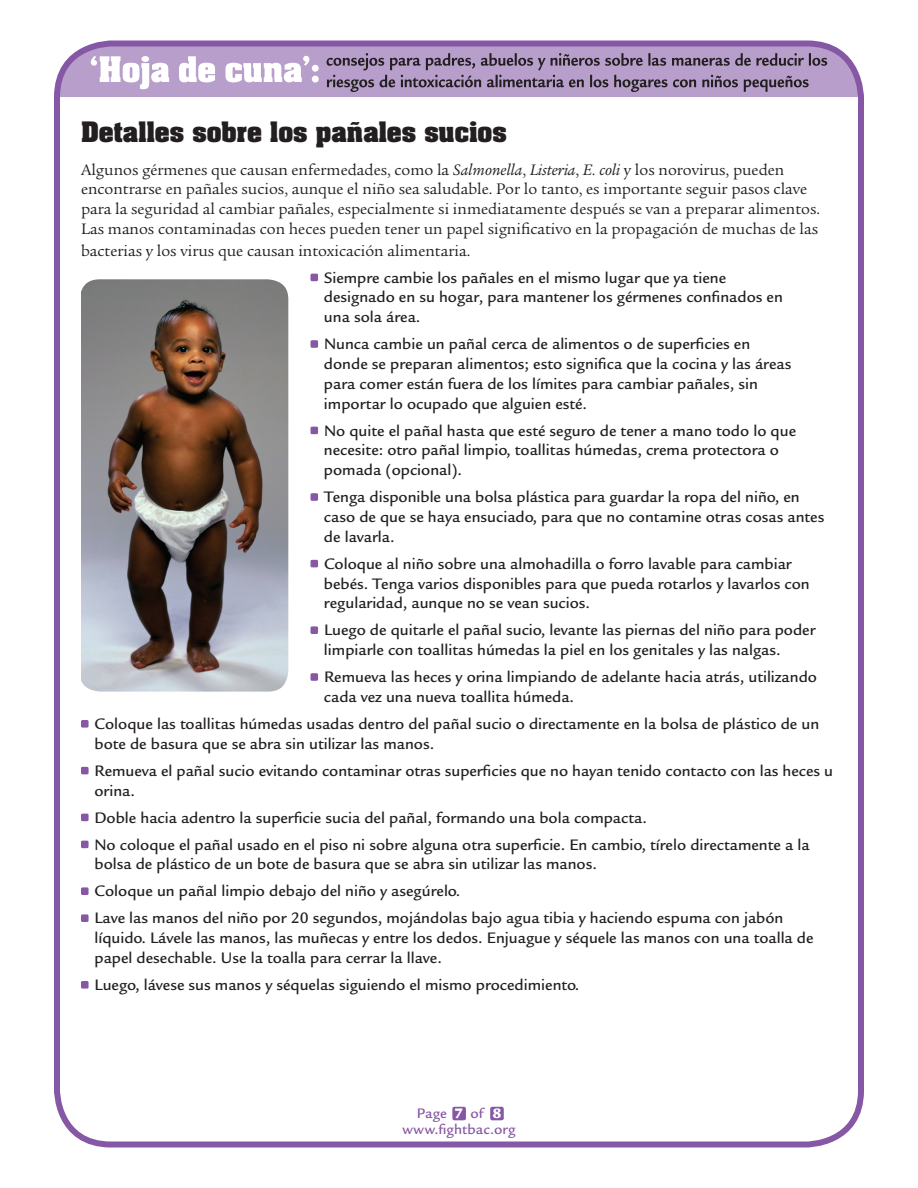
<style>
.page{position:relative;width:918px;height:1188px;background:#fff}
.page>*{position:absolute;margin:0;border:0;box-sizing:border-box;transform-origin:0 0}
.t1{font:700 24px "Aachen";color:#231f20}
.t2{font:500 16.5px/19.8px "Legacy Sans";color:#231f20}
.t3{font:16.5px/19.8px "Legacy Serif";color:#231f20}
.t4{font:500 15px "Legacy Sans";letter-spacing:.005em;color:#8657a4}
.s1{font-style:italic}
.s2{font-weight:900;color:#fff}
</style>
<div class="page">
<img style="left:81px;top:280px;width:206px;height:411px">
<div style="left:56px;top:255px;width:256px;height:461px;border:24px solid #fff;border-radius:32px"></div>
<div style="left:54px;top:40px;width:810px;height:1108px;border:6px solid #8657a4;border-radius:54px"></div>
<div style="left:310px;top:274px;width:8px;height:7px;background:#8657a4;border-radius:2px"></div>
<div style="left:310px;top:340px;width:8px;height:8px;background:#8657a4;border-radius:2px"></div>
<div style="left:310px;top:427px;width:8px;height:7px;background:#8657a4;border-radius:2px"></div>
<div style="left:310px;top:493px;width:8px;height:8px;background:#8657a4;border-radius:2px"></div>
<div style="left:310px;top:560px;width:8px;height:7px;background:#8657a4;border-radius:2px"></div>
<div style="left:310px;top:626px;width:8px;height:8px;background:#8657a4;border-radius:2px"></div>
<div style="left:310px;top:673px;width:8px;height:8px;background:#8657a4;border-radius:2px"></div>
<div style="left:81px;top:720px;width:8px;height:8px;background:#8657a4;border-radius:2px"></div>
<div style="left:81px;top:767px;width:8px;height:7px;background:#8657a4;border-radius:2px"></div>
<div style="left:81px;top:814px;width:8px;height:7px;background:#8657a4;border-radius:2px"></div>
<div style="left:81px;top:841px;width:8px;height:7px;background:#8657a4;border-radius:2px"></div>
<div style="left:81px;top:887px;width:8px;height:8px;background:#8657a4;border-radius:2px"></div>
<div style="left:81px;top:914px;width:8px;height:8px;background:#8657a4;border-radius:2px"></div>
<div style="left:81px;top:981px;width:8px;height:8px;background:#8657a4;border-radius:2px"></div>
<div style="left:452px;top:1107px;width:14px;height:13px;background:#8657a4;border-radius:2px"></div>
<div style="left:490px;top:1107px;width:14px;height:13px;background:#8657a4;border-radius:2px"></div>
<svg style="left:57px;top:44px;width:804px;height:53px;background:#ac96bd"></svg>
<p class="t1" style="left:81px;top:114px;width:427px">Detalles sobre los pañales sucios</p>
<p class="t3" style="left:81px;top:160px;width:741px">Algunos gérmenes que causan enfermedades, como la <span class="s1">Salmonella</span>, <span class="s1">Listeria</span>, <span class="s1">E. coli</span> y los norovirus, pueden encontrarse en pañales sucios, aunque el niño sea saludable. Por lo tanto, es importante seguir pasos clave para la seguridad al cambiar pañales, especialmente si inmediatamente después se van a preparar alimentos.<br>Las manos contaminadas con heces pueden tener un papel significativo en la propagación de muchas de las</p>
<p class="t3" style="left:81px;top:241px;width:391px">bacterias y los virus que causan intoxicación alimentaria.</p>
<p class="t2" style="left:324px;top:268px;width:460px">Siempre cambie los pañales en el mismo lugar que ya tiene designado en su hogar, para mantener los gérmenes confinados en</p>
<p class="t2" style="left:324px;top:307px;width:98px">una sola área.</p>
<p class="t2" style="left:324px;top:334px;width:469px">Nunca cambie un pañal cerca de alimentos o de superficies en donde se preparan alimentos; esto significa que la cocina y las áreas para comer están fuera de los límites para cambiar pañales, sin</p>
<p class="t2" style="left:324px;top:394px;width:265px">importar lo ocupado que alguien esté.</p>
<p class="t2" style="left:324px;top:421px;width:474px">No quite el pañal hasta que esté seguro de tener a mano todo lo que necesite: otro pañal limpio, toallitas húmedas, crema protectora o</p>
<p class="t2" style="left:324px;top:460px;width:140px">pomada (opcional).</p>
<p class="t2" style="left:324px;top:487px;width:502px">Tenga disponible una bolsa plástica para guardar la ropa del niño, en caso de que se haya ensuciado, para que no contamine otras cosas antes de lavarla.</p>
<p class="t2" style="left:324px;top:554px;width:469px">Coloque al niño sobre una almohadilla o forro lavable para cambiar</p>
<p class="t2" style="left:324px;top:574px;width:487px">bebés. Tenga varios disponibles para que pueda rotarlos y lavarlos con regularidad, aunque no se vean sucios.</p>
<p class="t2" style="left:324px;top:621px;width:493px">Luego de quitarle el pañal sucio, levante las piernas del niño para poder limpiarle con toallitas húmedas la piel en los genitales y las nalgas.</p>
<p class="t2" style="left:324px;top:667px;width:495px">Remueva las heces y orina limpiando de adelante hacia atrás, utilizando cada vez una nueva toallita húmeda.</p>
<p class="t2" style="left:94px;top:714px;width:726px">Coloque las toallitas húmedas usadas dentro del pañal sucio o directamente en la bolsa de plástico de un bote de basura que se abra sin utilizar las manos.</p>
<p class="t2" style="left:94px;top:761px;width:740px">Remueva el pañal sucio evitando contaminar otras superficies que no hayan tenido contacto con las heces u orina.</p>
<p class="t2" style="left:94px;top:808px;width:554px">Doble hacia adentro la superficie sucia del pañal, formando una bola compacta.</p>
<p class="t2" style="left:94px;top:835px;width:717px">No coloque el pañal usado en el piso ni sobre alguna otra superficie. En cambio, tírelo directamente a la bolsa de plástico de un bote de basura que se abra sin utilizar las manos.</p>
<p class="t2" style="left:94px;top:882px;width:367px">Coloque un pañal limpio debajo del niño y asegúrelo.</p>
<p class="t2" style="left:94px;top:909px;width:721px">Lave las manos del niño por 20 segundos, mojándolas bajo agua tibia y haciendo espuma con jabón líquido. Lávele las manos, las muñecas y entre los dedos. Enjuague y séquele las manos con una toalla de papel desechable. Use la toalla para cerrar la llave.</p>
<p class="t2" style="left:94px;top:975px;width:487px">Luego, lávese sus manos y séquelas siguiendo el mismo procedimiento.</p>
<p class="t4" style="left:417px;top:1105px;width:86px">Page <span class="s2">7</span> of <span class="s2">8</span></p>
<p class="t4" style="left:402px;top:1121px;width:115px">www.fightbac.org</p>
</div>
